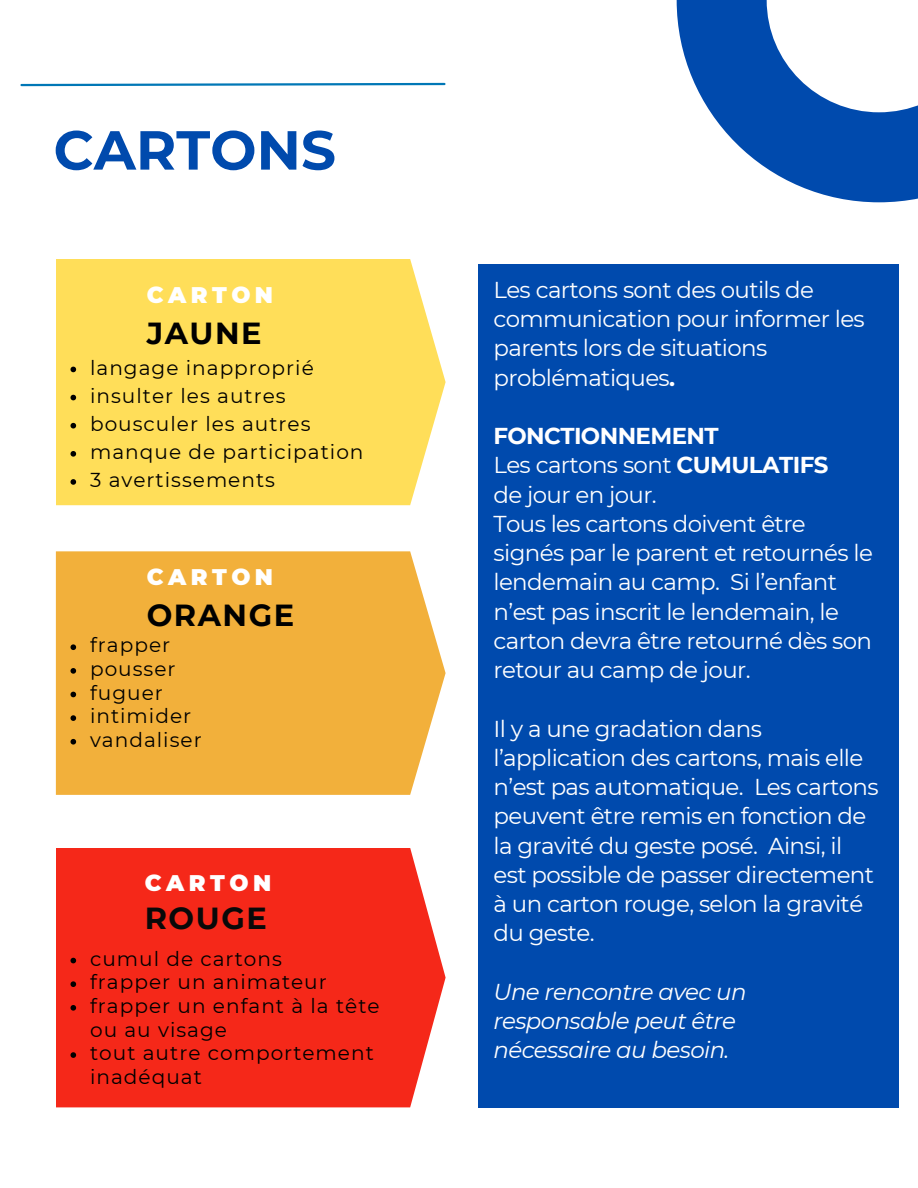
<style>
.page{position:relative;width:918px;height:1188px;background:#fff}
.page>*{position:absolute;margin:0;border:0;box-sizing:border-box;transform-origin:0 0}
.t1{font:700 54.9px "Montserrat";color:#004aad}
.t2{font:700 30.45px "Montserrat";letter-spacing:.05em;color:#000}
.t3{font:700 30.45px "Montserrat";letter-spacing:.05em;color:#090909}
.t4{font:22.95px/29.2px "Montserrat";letter-spacing:-.025em;color:#fff}
.t5{font:italic 22.95px/29.2px "Montserrat";letter-spacing:-.025em;color:#fff}
.t6{font:900 22.5px "Montserrat";letter-spacing:.2em;color:#fff}
.t7{font:20.1px/23.7px "Montserrat";letter-spacing:.05em;color:#000}
.s1{font-weight:700}
</style>
<div class="page">
<svg style="left:677px;top:0;width:241px;height:202px;fill:#004aad"></svg>
<svg style="left:20px;top:82px;width:426px;height:5px"></svg>
<div style="left:56px;top:259px;width:389px;height:246px;background:#ffde59"></div>
<div style="left:56px;top:551px;width:390px;height:244px;background:#f2b03b"></div>
<div style="left:478px;top:264px;width:421px;height:843px;background:#004aad"></div>
<svg style="left:71px;top:644px;width:5px;height:6px"></svg>
<svg style="left:71px;top:668px;width:5px;height:6px"></svg>
<svg style="left:71px;top:692px;width:5px;height:5px"></svg>
<svg style="left:71px;top:715px;width:5px;height:6px"></svg>
<svg style="left:71px;top:739px;width:5px;height:6px"></svg>
<div style="left:56px;top:848px;width:389px;height:259px;background:#f52819"></div>
<svg style="left:71px;top:367px;width:5px;height:5px"></svg>
<svg style="left:71px;top:395px;width:5px;height:5px"></svg>
<svg style="left:71px;top:423px;width:5px;height:6px"></svg>
<svg style="left:71px;top:451px;width:5px;height:6px"></svg>
<svg style="left:71px;top:479px;width:5px;height:6px"></svg>
<svg style="left:71px;top:958px;width:5px;height:5px"></svg>
<svg style="left:71px;top:981px;width:5px;height:6px"></svg>
<svg style="left:71px;top:1005px;width:5px;height:6px"></svg>
<svg style="left:71px;top:1052px;width:5px;height:6px"></svg>
<p class="t1" style="left:54px;top:116px;width:284px">CARTONS</p>
<p class="t6" style="left:147px;top:281px;width:128px">CARTON</p>
<p class="t4" style="left:493px;top:275px;width:373px">Les cartons sont des outils de communication pour informer les parents lors de situations problématiques<span class="s1">.</span></p>
<h3 class="t4" style="left:493px;top:421px;width:381px"><span class="s1">FONCTIONNEMENT<br></span>Les cartons sont <span class="s1">CUMULATIFS<br></span>de jour en jour.<br>Tous les cartons doivent être signés par le parent et retournés le lendemain au camp. Si l’enfant n’est pas inscrit le lendemain, le carton devra être retourné dès son retour au camp de jour.</h3>
<h2 class="t4" style="left:493px;top:714px;width:387px">Il y a une gradation dans l’application des cartons, mais elle n’est pas automatique. Les cartons peuvent être remis en fonction de la gravité du geste posé. Ainsi, il est possible de passer directement à un carton rouge, selon la gravité du geste.</h2>
<p class="t5" style="left:493px;top:977px;width:255px">Une rencontre avec un responsable peut être nécessaire au besoin.</p>
<p class="t2" style="left:147px;top:314px;width:116px">JAUNE</p>
<h3 class="t7" style="left:90px;top:355px;width:225px">langage inapproprié</h3>
<h3 class="t7" style="left:90px;top:384px;width:197px">insulter les autres</h3>
<h2 class="t7" style="left:90px;top:412px;width:222px">bousculer les autres</h2>
<p class="t7" style="left:90px;top:440px;width:275px">manque de participation</p>
<p class="t7" style="left:90px;top:468px;width:187px">3 avertissements</p>
<p class="t6" style="left:147px;top:563px;width:128px">CARTON</p>
<p class="t2" style="left:147px;top:597px;width:149px">ORANGE</p>
<p class="t7" style="left:90px;top:633px;width:82px">frapper</p>
<p class="t7" style="left:90px;top:657px;width:87px">pousser</p>
<h3 class="t7" style="left:90px;top:680px;width:74px">fuguer</h3>
<h2 class="t7" style="left:90px;top:704px;width:103px">intimider</h2>
<p class="t7" style="left:90px;top:728px;width:113px">vandaliser</p>
<p class="t6" style="left:145px;top:869px;width:128px">CARTON</p>
<p class="t3" style="left:145px;top:899px;width:123px">ROUGE</p>
<p class="t7" style="left:90px;top:947px;width:193px">cumul de cartons</p>
<p class="t7" style="left:90px;top:970px;width:238px">frapper un animateur</p>
<h4 class="t7" style="left:90px;top:994px;width:291px">frapper un enfant à la tête ou au visage</h4>
<h4 class="t7" style="left:90px;top:1041px;width:285px">tout autre comportement inadéquat</h4>
</div>
